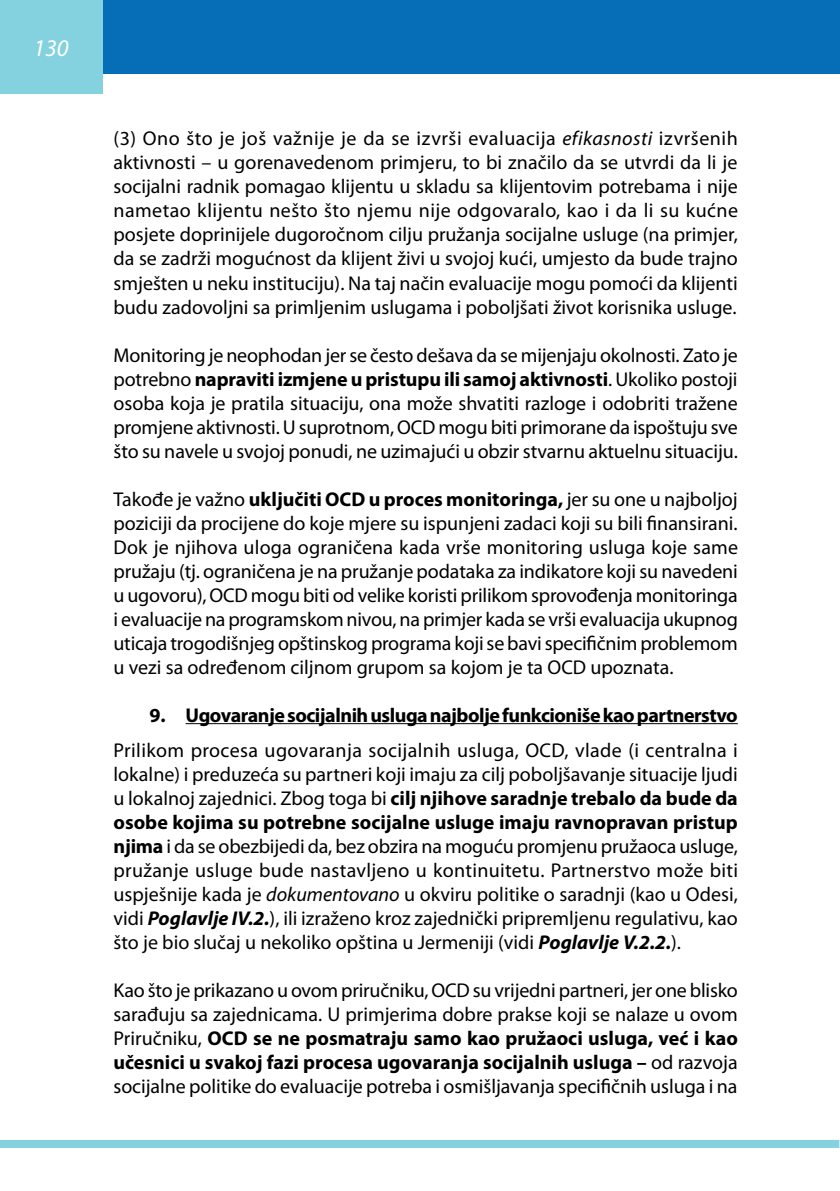
<style>
.page{position:relative;width:840px;height:1191px;background:#fff}
.page>*{position:absolute;margin:0;border:0;box-sizing:border-box;transform-origin:0 0}
.t1{font:italic 24px "Myriad Pro";color:#fff}
.t2{font:20px/24px "Myriad Pro";color:#000;text-align:justify}
.t3{font:700 20px/24px "Myriad Pro";color:#000;text-align:justify}
.t4{font:700 20px "Myriad Pro";letter-spacing:-.025em;color:#000}
.s1{font-style:italic}
.s2{font-weight:700}
.s3{font-weight:700;font-style:italic}
.s4{font-weight:400}
</style>
<div class="page">
<div style="left:101px;top:0;width:737px;height:74px;background:#056eb7"></div>
<div style="left:0;top:0;width:102px;height:94px;background:#84d2df"></div>
<div style="left:0;top:1140px;width:838px;height:8px;background:#84d2df"></div>
<hr style="left:185px;top:723px;width:552px;height:1px;background:#000">
<p class="t1" style="left:33px;top:33px;width:37px">130</p>
<p class="t2" style="left:113px;top:126px;width:625px">(3) Ono što je još važnije je da se izvrši evaluacija <span class="s1">efikasnosti</span> izvršenih aktivnosti – u gorenavedenom primjeru, to bi značilo da se utvrdi da li je socijalni radnik pomagao klijentu u skladu sa klijentovim potrebama i nije nametao klijentu nešto što njemu nije odgovaralo, kao i da li su kućne posjete doprinijele dugoročnom cilju pružanja socijalne usluge (na primjer, da se zadrži mogućnost da klijent živi u svojoj kući, umjesto da bude trajno smješten u neku instituciju). Na taj način evaluacije mogu pomoći da klijenti budu zadovoljni sa primljenim uslugama i poboljšati život korisnika usluge.</p>
<p class="t2" style="left:113px;top:342px;width:625px">Monitoring je neophodan jer se često dešava da se mijenjaju okolnosti. Zato je potrebno <span class="s2">napraviti izmjene u pristupu ili samoj aktivnosti</span>. Ukoliko postoji osoba koja je pratila situaciju, ona može shvatiti razloge i odobriti tražene promjene aktivnosti. U suprotnom, OCD mogu biti primorane da ispoštuju sve što su navele u svojoj ponudi, ne uzimajući u obzir stvarnu aktuelnu situaciju.</p>
<p class="t2" style="left:113px;top:486px;width:226px">Takođe je važno <span class="s2">uključiti OCD</span></p>
<p class="t2" style="left:113px;top:486px;width:625px;text-indent:255px"><span class="s2">u proces monitoringa,</span> jer su one u najboljoj poziciji da procijene do koje mjere su ispunjeni zadaci koji su bili finansirani.<br>Dok je njihova uloga ograničena kada vrše monitoring usluga koje same pružaju (tj. ograničena je na pružanje podataka za indikatore koji su navedeni u ugovoru), OCD mogu biti od velike koristi prilikom sprovođenja monitoringa i evaluacije na programskom nivou, na primjer kada se vrši evaluacija ukupnog uticaja trogodišnjeg opštinskog programa koji se bavi specifičnim problemom u vezi sa određenom ciljnom grupom sa kojom je ta OCD upoznata.</p>
<p class="t4" style="left:149px;top:702px;width:589px">9. Ugovaranje socijalnih usluga najbolje funkcioniše kao partnerstvo</p>
<p class="t2" style="left:113px;top:738px;width:626px">Prilikom procesa ugovaranja socijalnih usluga, OCD, vlade (i centralna i lokalne) i preduzeća su partneri koji imaju za cilj poboljšavanje situacije ljudi u lokalnoj zajednici. Zbog toga bi <span class="s2">cilj njihove saradnje trebalo da bude da osobe kojima su potrebne socijalne usluge imaju ravnopravan pristup njima</span> i da se obezbijedi da, bez obzira na moguću promjenu pružaoca usluge, pružanje usluge bude nastavljeno u kontinuitetu. Partnerstvo može biti uspješnije kada je <span class="s1">dokumentovano</span> u okviru politike o saradnji (kao u Odesi, vidi <span class="s3">Poglavlje IV.2.</span>), ili izraženo kroz zajednički pripremljenu regulativu, kao što je bio slučaj u nekoliko opština u Jermeniji (vidi <span class="s3">Poglavlje V.2.2.</span>).</p>
<p class="t2" style="left:113px;top:978px;width:625px">Kao što je prikazano u ovom priručniku, OCD su vrijedni partneri, jer one blisko sarađuju sa zajednicama. U primjerima dobre prakse koji se nalaze u ovom Priručniku, <span class="s2">OCD</span></p>
<p class="t3" style="left:113px;top:1025px;width:625px;text-indent:140px">se ne posmatraju samo kao pružaoci usluga, već i kao učesnici u svakoj fazi procesa ugovaranja socijalnih usluga – <span class="s4">od razvoja socijalne politike do evaluacije potreba i osmišljavanja specifičnih usluga i na</span></p>
</div>
